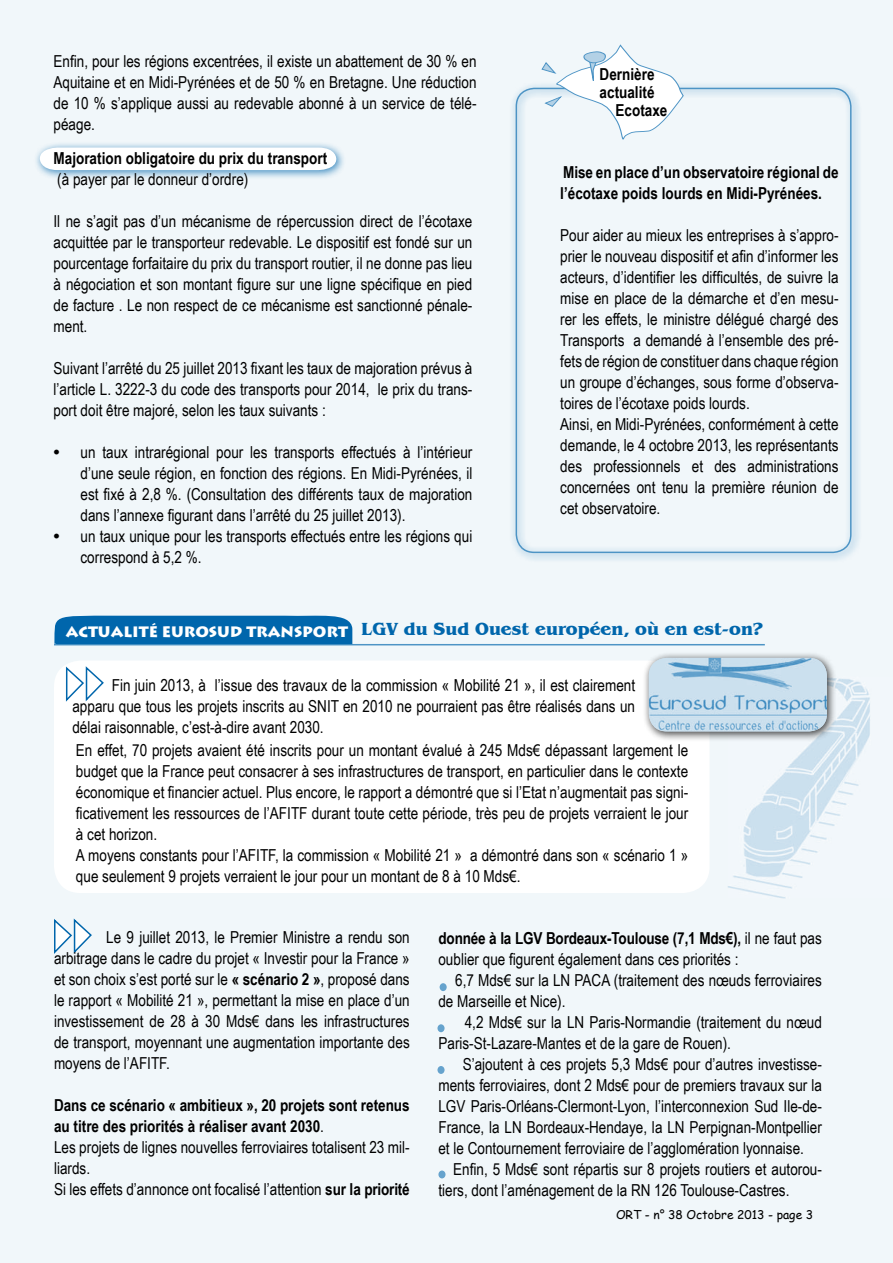
<style>
.page{position:relative;width:893px;height:1263px;background:#fff}
.page>*{position:absolute;margin:0;border:0;box-sizing:border-box;transform-origin:0 0}
.t1{font:700 18px "Benguiat IT Cby BT";color:#0066ac}
.t2{font:16.5px/21px "Arial Narrow";color:#000}
.t3{font:700 16.5px/21px "Arial Narrow";color:#000}
.t4{font:12px "Comic Sans MS";color:#000}
.s1{font-family:"Times";font-size:18px}
.s2{font-weight:700}
</style>
<div class="page">
<div style="left:34px;top:141px;width:312px;height:39px;background:#0066ac;opacity:.75"></div>
<svg style="left:40px;top:148px;width:296px;height:22px"></svg>
<div style="left:509px;top:81px;width:353px;height:482px;background:#0066ac;opacity:.75"></div>
<div style="left:516px;top:88px;width:335px;height:465px;border:2px solid #4d94c5;border-radius:18px"></div>
<svg style="left:53px;top:918px;width:40px;height:38px"></svg>
<div style="left:437px;top:1024px;width:8px;height:8px;background:#66a3cd;border-radius:50%"></div>
<div style="left:437px;top:1066px;width:8px;height:8px;background:#66a3cd;border-radius:50%"></div>
<div style="left:438px;top:1170px;width:7px;height:8px;background:#66a3cd;border-radius:50%"></div>
<div style="left:440px;top:983px;width:7px;height:8px;background:#66a3cd;border-radius:50%"></div>
<svg style="left:65px;top:666px;width:39px;height:36px"></svg>
<hr style="left:54px;top:644px;width:711px;height:1px;background:#4d94c5">
<svg style="left:49px;top:613px;width:305px;height:33px;background:#227ab7"></svg>
<div style="left:871px;top:676px;width:22px;height:222px;background:#f2f7fb"></div>
<img style="left:728px;top:676px;width:143px;height:222px">
<svg style="left:539px;top:35px;width:147px;height:117px"></svg>
<div style="left:643px;top:652px;width:194px;height:90px;background:#000;opacity:.75"></div>
<img style="left:649px;top:658px;width:178px;height:73px">
<p class="t2" style="left:54px;top:50px;width:425px;text-align:justify">Enfin, pour les régions excentrées, il existe un abattement de 30 % en Aquitaine et en Midi-Pyrénées et de 50 % en Bretagne. Une réduction de 10 % s’applique aussi au redevable abonné à un service de télé&shy;péage.</p>
<p class="t3" style="left:54px;top:147px;width:275px">Majoration obligatoire du prix du transport</p>
<p class="t2" style="left:57px;top:168px;width:193px">(à payer par le donneur d’ordre)</p>
<p class="t2" style="left:54px;top:210px;width:420px;text-align:justify">Il ne s’agit pas d’un mécanisme de répercussion direct de l’écotaxe acquittée par le transporteur redevable. Le dispositif est fondé sur un pourcentage forfaitaire du prix du transport routier, il ne donne pas lieu à négociation et son montant figure sur une ligne spécifique en pied de facture . Le non respect de ce mécanisme est sanctionné pénale&shy;ment.</p>
<p class="t2" style="left:54px;top:357px;width:420px;text-align:justify">Suivant l’arrêté du 25 juillet 2013 fixant les taux de majoration prévus à l’article L. 3222-3 du code des transports pour 2014, le prix du trans&shy;port doit être majoré, selon les taux suivants :</p>
<p class="t2" style="left:81px;top:441px;width:393px;text-align:justify;text-indent:-27px"><span class="s1">•</span> un taux intrarégional pour les transports effectués à l’intérieur d’une seule région, en fonction des régions. En Midi-Pyrénées, il est fixé à 2,8 %. (Consultation des différents taux de majoration dans l’annexe figurant dans l’arrêté du 25 juillet 2013).</p>
<p class="t2" style="left:81px;top:525px;width:393px;text-indent:-27px"><span class="s1">•</span> un taux unique pour les transports effectués entre les régions qui correspond à 5,2 %.</p>
<p class="t3" style="left:600px;top:63px;width:56px">Dernière</p>
<p class="t3" style="left:600px;top:81px;width:56px">actualité</p>
<p class="t3" style="left:616px;top:99px;width:53px">Ecotaxe</p>
<p class="t3" style="left:560px;top:161px;width:280px">Mise en place d’un observatoire régional de l’écotaxe poids lourds en Midi-Pyrénées.</p>
<p class="t2" style="left:560px;top:224px;width:280px">Pour aider au mieux les entreprises à s’appro&shy;prier le nouveau dispositif et afin d’informer les acteurs, d’identifier les difficultés, de suivre la mise en place de la démarche et d’en mesu&shy;rer les effets, le ministre délégué chargé des Transports a demandé à l’ensemble des pré&shy;fets de région de constituer dans chaque région un groupe d’échanges, sous forme d’observa&shy;toires de l’écotaxe poids lourds.<br>Ainsi, en Midi-Pyrénées, conformément à cette demande, le 4 octobre 2013, les représentants des professionnels et des administrations concernées ont tenu la première réunion de cet observatoire.</p>
<p class="t1" style="left:66px;top:618px;width:700px"><sub>ACTUALITÉ</sub> <sub>EUROSUD</sub> <sub>TRANSPORT</sub> LGV du Sud Ouest européen, où en est-on?</p>
<p class="t2" style="left:72px;top:674px;width:564px;text-align:justify;text-indent:39px">Fin juin 2013, à l’issue des travaux de la commission « Mobilité 21 », il est clairement apparu que tous les projets inscrits au SNIT en 2010 ne pourraient pas être réalisés dans un délai raisonnable, c’est-à-dire avant 2030.</p>
<p class="t2" style="left:76px;top:739px;width:614px">En effet, 70 projets avaient été inscrits pour un montant évalué à 245 Mds€ dépassant largement le budget que la France peut consacrer à ses infrastructures de transport, en particulier dans le contexte économique et financier actuel. Plus encore, le rapport a démontré que si l’Etat n’augmentait pas signi&shy;ficativement les ressources de l’AFITF durant toute cette période, très peu de projets verraient le jour à cet horizon.<br>A moyens constants pour l’AFITF, la commission « Mobilité 21 » a démontré dans son « scénario 1 » que seulement 9 projets verraient le jour pour un montant de 8 à 10 Mds€.</p>
<p class="t2" style="left:54px;top:926px;width:357px;text-align:justify;text-indent:52px">Le 9 juillet 2013, le Premier Ministre a rendu son arbitrage dans le cadre du projet « Investir pour la France » et son choix s’est porté sur le <span class="s2">« scénario 2 »</span>, proposé dans le rapport « Mobilité 21 », permettant la mise en place d’un investissement de 28 à 30 Mds€ dans les infrastructures de transport, moyennant une augmentation importante des moyens de l’AFITF.</p>
<p class="t2" style="left:54px;top:1094px;width:357px"><span class="s2">Dans ce scénario « ambitieux », 20 projets sont retenus au titre des priorités à réaliser avant 2030</span>.<br>Les projets de lignes nouvelles ferroviaires totalisent 23 mil&shy;liards.<br>Si les effets d’annonce ont focalisé l’attention <span class="s2">sur la priorité</span></p>
<p class="t2" style="left:438px;top:927px;width:385px"><span class="s2">donnée à la LGV Bordeaux-Toulouse (7,1 Mds€),</span> il ne faut pas oublier que figurent également dans ces priorités :</p>
<p class="t2" style="left:438px;top:969px;width:385px;text-indent:17px">6,7 Mds€ sur la LN PACA (traitement des nœuds ferroviaires de Marseille et Nice).</p>
<p class="t2" style="left:438px;top:1011px;width:385px;text-indent:26px">4,2 Mds€ sur la LN Paris-Normandie (traitement du nœud<br>Paris-St-Lazare-Mantes et de la gare de Rouen).</p>
<p class="t2" style="left:438px;top:1053px;width:385px;text-align:justify;text-indent:24px">S’ajoutent à ces projets 5,3 Mds€ pour d’autres investisse&shy;ments ferroviaires, dont 2 Mds€ pour de premiers travaux sur la LGV Paris-Orléans-Clermont-Lyon, l’interconnexion Sud Ile-de-France, la LN Bordeaux-Hendaye, la LN Perpignan-Montpellier et le Contournement ferroviaire de l’agglomération lyonnaise.</p>
<p class="t2" style="left:438px;top:1158px;width:385px;text-indent:15px">Enfin, 5 Mds€ sont répartis sur 8 projets routiers et autorou&shy;tiers, dont l’aménagement de la RN 126 Toulouse-Castres.</p>
<p class="t4" style="left:616px;top:1205px;width:199px">ORT - n° 38 Octobre 2013 - page 3</p>
</div>
